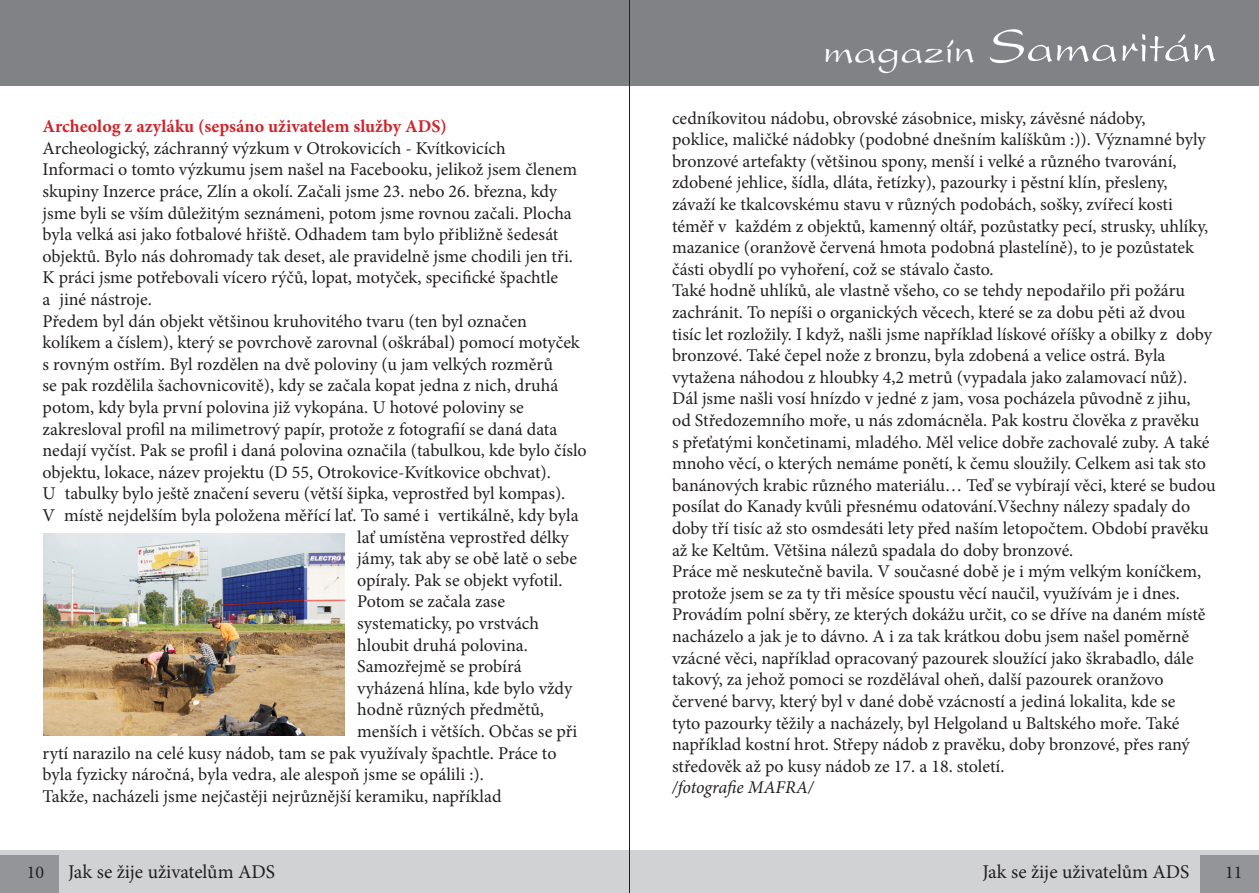
<style>
.page{position:relative;width:1259px;height:893px;background:#fff}
.page>*{position:absolute;margin:0;border:0;box-sizing:border-box;transform-origin:0 0}
.t1{font:50.4px "President";color:#fff}
.t2{font:42px "President";color:#fff}
.t3{font:19.5px "Minion Pro";color:#231f20}
.t4{font:18px/21.6px "Minion Pro";color:#231f20}
.t5{font:700 18px "Minion Pro";color:#d1232a}
.t6{font:italic 18px "Minion Pro";color:#231f20}
</style>
<div class="page">
<img style="left:43px;top:534px;width:301px;height:202px">
<div style="left:0;top:0;width:629px;height:85px;background:#808285"></div>
<div style="left:0;top:850px;width:629px;height:43px;background:#d1d2d4"></div>
<div style="left:629px;top:0;width:630px;height:85px;background:#808285"></div>
<div style="left:629px;top:850px;width:630px;height:43px;background:#d1d2d4"></div>
<div style="left:1200px;top:855px;width:59px;height:38px;background:#939598"></div>
<div style="left:0;top:855px;width:59px;height:38px;background:#939598"></div>
<hr style="left:629px;top:0;width:1px;height:893px;background:#231f20">
<p class="t5" style="left:43px;top:114px;width:406px">Archeolog z azyláku (sepsáno uživatelem služby ADS)</p>
<p class="t4" style="left:43px;top:137px;width:465px">Archeologický, záchranný výzkum v Otrokovicích - Kvítkovicích</p>
<p class="t4" style="left:43px;top:159px;width:536px">Informaci o tomto výzkumu jsem našel na Facebooku, jelikož jsem členem skupiny Inzerce práce, Zlín a okolí. Začali jsme 23. nebo 26. března, kdy jsme byli se vším důležitým seznámeni, potom jsme rovnou začali. Plocha byla velká asi jako fotbalové hřiště. Odhadem tam bylo přibližně šedesát objektů. Bylo nás dohromady tak deset, ale pravidelně jsme chodili jen tři.<br>K práci jsme potřebovali vícero rýčů, lopat, motyček, specifické špachtle<br>a jiné nástroje.</p>
<p class="t4" style="left:43px;top:310px;width:486px">Předem byl dán objekt většinou kruhovitého tvaru (ten byl označen</p>
<p class="t4" style="left:43px;top:332px;width:539px">kolíkem a číslem), který se povrchově zarovnal (oškrábal) pomocí motyček</p>
<p class="t4" style="left:43px;top:353px;width:512px">s rovným ostřím. Byl rozdělen na dvě poloviny (u jam velkých rozměrů</p>
<p class="t4" style="left:43px;top:375px;width:517px">se pak rozdělila šachovnicovitě), kdy se začala kopat jedna z nich, druhá</p>
<p class="t4" style="left:43px;top:396px;width:483px">potom, kdy byla první polovina již vykopána. U hotové poloviny se</p>
<p class="t4" style="left:43px;top:418px;width:516px">zakresloval profil na milimetrový papír, protože z fotografií se daná data</p>
<p class="t4" style="left:43px;top:440px;width:546px">nedají vyčíst. Pak se profil i daná polovina označila (tabulkou, kde bylo číslo</p>
<p class="t4" style="left:43px;top:461px;width:510px">objektu, lokace, název projektu (D 55, Otrokovice-Kvítkovice obchvat).</p>
<p class="t4" style="left:43px;top:483px;width:524px">U tabulky bylo ještě značení severu (větší šipka, veprostřed byl kompas).</p>
<p class="t4" style="left:43px;top:504px;width:537px">V místě nejdelším byla položena měřící lať. To samé i vertikálně, kdy byla</p>
<p class="t4" style="left:357px;top:526px;width:213px">lať umístěna veprostřed délky</p>
<p class="t4" style="left:357px;top:548px;width:221px">jámy, tak aby se obě latě o sebe</p>
<p class="t4" style="left:357px;top:569px;width:207px">opíraly. Pak se objekt vyfotil.</p>
<p class="t4" style="left:357px;top:591px;width:149px">Potom se začala zase</p>
<p class="t4" style="left:357px;top:612px;width:183px">systematicky, po vrstvách</p>
<p class="t4" style="left:357px;top:634px;width:172px">hloubit druhá polovina.</p>
<p class="t4" style="left:357px;top:656px;width:166px">Samozřejmě se probírá</p>
<p class="t4" style="left:357px;top:677px;width:216px">vyházená hlína, kde bylo vždy</p>
<p class="t4" style="left:357px;top:699px;width:188px">hodně různých předmětů,</p>
<p class="t4" style="left:357px;top:720px;width:221px">menších i větších. Občas se při</p>
<p class="t4" style="left:43px;top:742px;width:515px">rytí narazilo na celé kusy nádob, tam se pak využívaly špachtle. Práce to</p>
<p class="t4" style="left:43px;top:764px;width:443px">byla fyzicky náročná, byla vedra, ale alespoň jsme se opálili :).</p>
<p class="t4" style="left:43px;top:785px;width:460px">Takže, nacházeli jsme nejčastěji nejrůznější keramiku, například</p>
<p class="t2" style="left:823px;top:26px;width:153px">magazín</p>
<p class="t1" style="left:989px;top:18px;width:228px">Samaritán</p>
<p class="t4" style="left:672px;top:107px;width:538px">cedníkovitou nádobu, obrovské zásobnice, misky, závěsné nádoby,<br>poklice, maličké nádobky (podobné dnešním kalíškům :)). Významné byly bronzové artefakty (většinou spony, menší i velké a různého tvarování, zdobené jehlice, šídla, dláta, řetízky), pazourky i pěstní klín, přesleny, závaží ke tkalcovskému stavu v různých podobách, sošky, zvířecí kosti téměř v každém z objektů, kamenný oltář, pozůstatky pecí, strusky, uhlíky, mazanice (oranžově červená hmota podobná plastelíně), to je pozůstatek části obydlí po vyhoření, což se stávalo často.</p>
<p class="t4" style="left:672px;top:280px;width:545px">Také hodně uhlíků, ale vlastně všeho, co se tehdy nepodařilo při požáru zachránit. To nepíši o organických věcech, které se za dobu pěti až dvou tisíc let rozložily. I když, našli jsme například lískové oříšky a obilky z doby bronzové. Také čepel nože z bronzu, byla zdobená a velice ostrá. Byla vytažena náhodou z hloubky 4,2 metrů (vypadala jako zalamovací nůž).<br>Dál jsme našli vosí hnízdo v jedné z jam, vosa pocházela původně z jihu,<br>od Středozemního moře, u nás zdomácněla. Pak kostru člověka z pravěku<br>s přeťatými končetinami, mladého. Měl velice dobře zachovalé zuby. A také mnoho věcí, o kterých nemáme ponětí, k čemu sloužily. Celkem asi tak sto banánových krabic různého materiálu… Teď se vybírají věci, které se budou posílat do Kanady kvůli přesnému odatování.Všechny nálezy spadaly do doby tří tisíc až sto osmdesáti lety před naším letopočtem. Období pravěku až ke Keltům. Většina nálezů spadala do doby bronzové.</p>
<p class="t4" style="left:672px;top:561px;width:535px">Práce mě neskutečně bavila. V současné době je i mým velkým koníčkem, protože jsem se za ty tři měsíce spoustu věcí naučil, využívám je i dnes.<br>Provádím polní sběry, ze kterých dokážu určit, co se dříve na daném místě nacházelo a jak je to dávno. A i za tak krátkou dobu jsem našel poměrně vzácné věci, například opracovaný pazourek sloužící jako škrabadlo, dále takový, za jehož pomoci se rozdělával oheň, další pazourek oranžovo červené barvy, který byl v dané době vzácností a jediná lokalita, kde se tyto pazourky těžily a nacházely, byl Helgoland u Baltského moře. Také například kostní hrot. Střepy nádob z pravěku, doby bronzové, přes raný středověk až po kusy nádob ze 17. a 18. století.</p>
<p class="t6" style="left:672px;top:775px;width:143px">/fotografie MAFRA/</p>
<p class="t4" style="left:27px;top:862px;width:19px">10</p>
<p class="t3" style="left:68px;top:859px;width:209px">Jak se žije uživatelům ADS</p>
<p class="t3" style="left:982px;top:859px;width:209px">Jak se žije uživatelům ADS</p>
<p class="t4" style="left:1225px;top:862px;width:19px">11</p>
</div>
